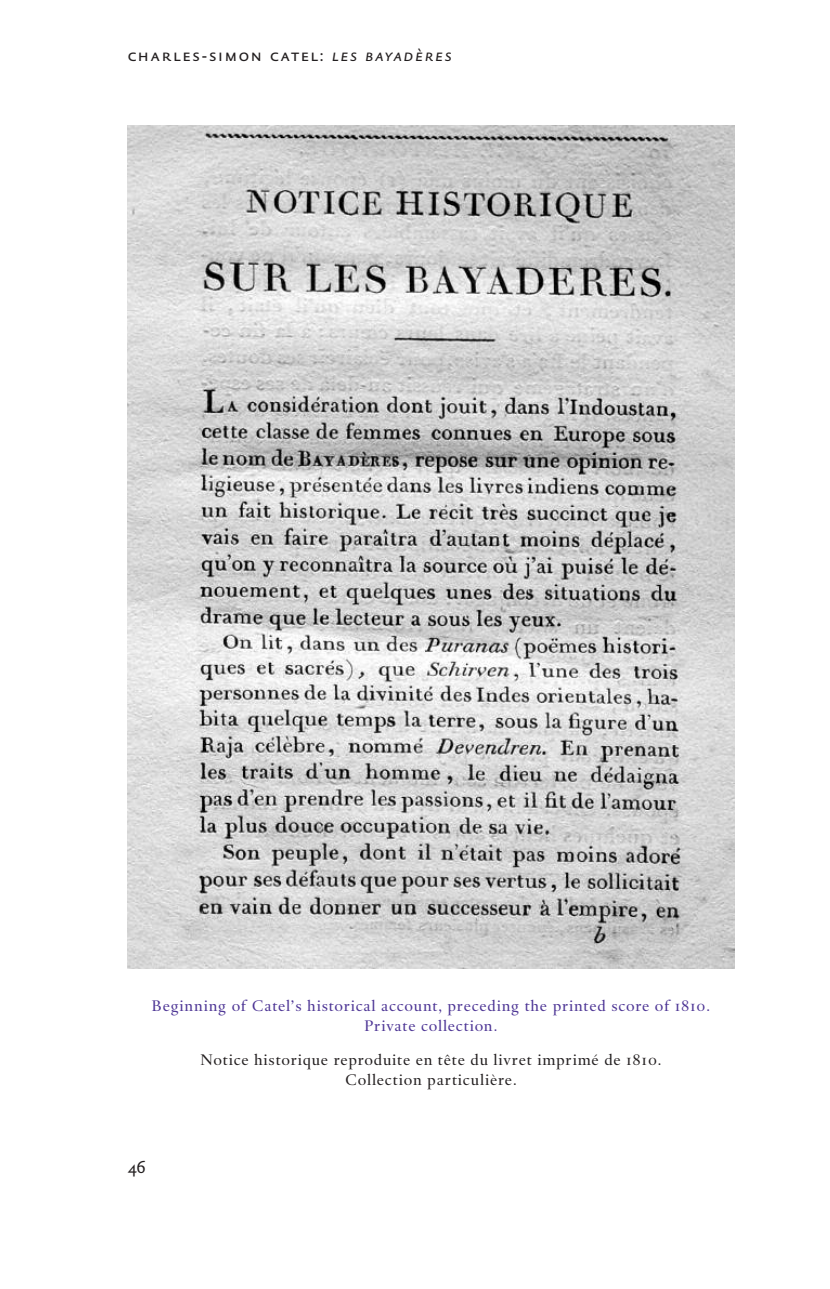
<style>
.page{position:relative;width:830px;height:1289px;background:#fff}
.page>*{position:absolute;margin:0;border:0;box-sizing:border-box;transform-origin:0 0}
.t1{font:18px "DTL Haarlemmer D Sans Caps";letter-spacing:.095em;color:#231f20}
.t2{font:15.75px/20.2px "DTL Haarlemmer SD";letter-spacing:.05em;color:#4d3595;text-align:center}
.t3{font:15.75px/20.2px "DTL Haarlemmer SD";letter-spacing:.05em;color:#231f20;text-align:center}
.s1{font-style:italic}
</style>
<div class="page">
<img style="left:128px;top:125px;width:605px;height:843px">
<p class="t1" style="left:128px;top:44px;width:325px">charles-simon catel: <span class="s1">les bayadères</span></p>
<p class="t2" style="left:152px;top:994px;width:559px">Beginning of Catel’s historical account, preceding the printed score of 1810.<br>Private collection.</p>
<p class="t3" style="left:200px;top:1048px;width:462px">Notice historique reproduite en tête du livret imprimé de 1810.<br>Collection particulière.</p>
<p class="t1" style="left:128px;top:1156px;width:20px">46</p>
</div>
